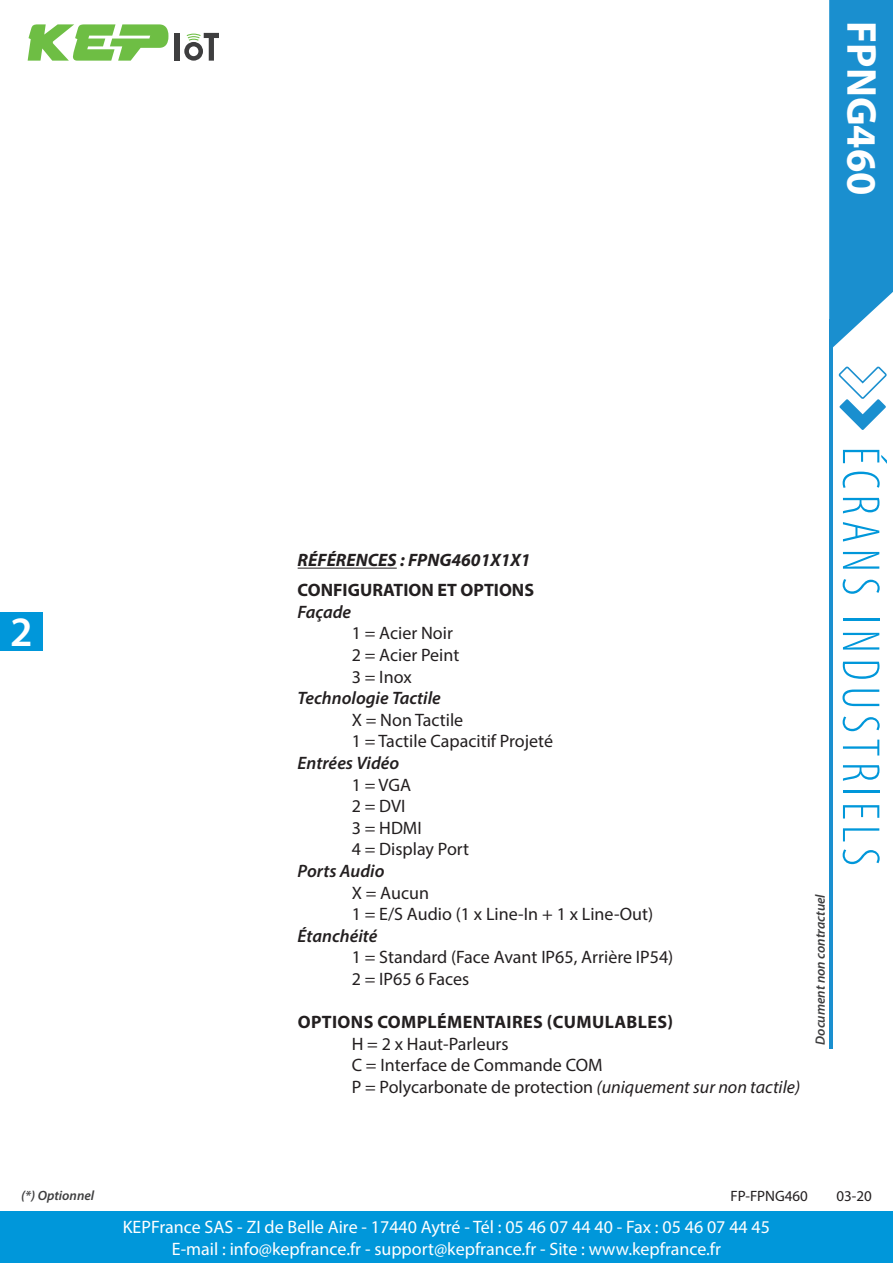
<style>
.page{position:relative;width:893px;height:1263px;background:#fff}
.page>*{position:absolute;margin:0;border:0;box-sizing:border-box;transform-origin:0 0}
.t1{font:300 condensed 54px "Myriad Pro";letter-spacing:.1em;color:#0097da}
.t2{font:700 42px "Myriad Pro";color:#fff}
.t3{font:600 42px "Myriad Pro";color:#fff}
.t4{font:18px/21.6px "Myriad Pro";color:#231f20}
.t5{font:18px/21.6px "Myriad Pro";color:#fff;text-align:center}
.t6{font:italic 600 18px "Myriad Pro";color:#231f20}
.t7{font:700 18px "Myriad Pro";letter-spacing:.02em;color:#231f20}
.t8{font:italic 700 18px "Myriad Pro";color:#231f20}
.t9{font:700 18px "Myriad Pro";color:#231f20}
.t10{font:15px "Myriad Pro";color:#231f20}
.t11{font:italic 600 13.5px "Myriad Pro";color:#3e3e3f}
.s1{font-style:italic}
</style>
<div class="page">
<div style="left:0;top:612px;width:43px;height:39px;background:#0097da"></div>
<div style="left:0;top:1212px;width:893px;height:51px;background:#0097da"></div>
<svg style="left:829px;top:0;width:64px;height:348px;background:#2c98d2"></svg>
<hr style="left:829px;top:319px;width:4px;height:729px;background:#1a8fcf">
<svg style="left:838px;top:366px;width:49px;height:64px"></svg>
<div style="left:175px;top:33px;width:5px;height:28px;background:#3e3e3f"></div>
<svg style="left:184px;top:33px;width:35px;height:28px"></svg>
<svg style="left:28px;top:24px;width:140px;height:37px"></svg>
<hr style="left:298px;top:568px;width:99px;height:1px;background:#231f20">
<h2 class="t2" style="left:889px;top:21px;width:176px;rotate:90deg">FPNG460</h2>
<h2 class="t3" style="left:10px;top:605px;width:24px">2</h2>
<p class="t8" style="left:298px;top:548px;width:234px">RÉFÉRENCES : FPNG4601X1X1</p>
<p class="t9" style="left:298px;top:578px;width:238px">CONFIGURATION ET OPTIONS</p>
<p class="t6" style="left:298px;top:600px;width:55px">Façade</p>
<p class="t4" style="left:352px;top:622px;width:109px">1 = Acier Noir<br>2 = Acier Peint<br>3 = Inox</p>
<p class="t6" style="left:298px;top:687px;width:145px">Technologie Tactile</p>
<p class="t4" style="left:352px;top:709px;width:203px">X = Non Tactile<br>1 = Tactile Capacitif Projeté</p>
<p class="t6" style="left:298px;top:751px;width:103px">Entrées Vidéo</p>
<p class="t4" style="left:352px;top:773px;width:119px">1 = VGA<br>2 = DVI<br>3 = HDMI<br>4 = Display Port</p>
<p class="t6" style="left:298px;top:859px;width:88px">Ports Audio</p>
<p class="t4" style="left:352px;top:881px;width:303px">X = Aucun<br>1 = E/S Audio (1 x Line-In + 1 x Line-Out)</p>
<p class="t6" style="left:298px;top:924px;width:81px">Étanchéité</p>
<p class="t4" style="left:352px;top:946px;width:323px">1 = Standard (Face Avant IP65, Arrière IP54)<br>2 = IP65 6 Faces</p>
<p class="t7" style="left:298px;top:1010px;width:377px">OPTIONS COMPLÉMENTAIRES (CUMULABLES)</p>
<p class="t4" style="left:352px;top:1033px;width:450px">H = 2 x Haut-Parleurs<br>C = Interface de Commande COM<br>P = Polycarbonate de protection <span class="s1">(uniquement sur non tactile)</span></p>
<p class="t11" style="left:812px;top:1045px;width:152px;rotate:-90deg">Document non contractuel</p>
<h1 class="t1" style="left:893px;top:446px;width:421px;rotate:90deg">ÉCRANS INDUSTRIELS</h1>
<p class="t11" style="left:21px;top:1187px;width:75px">(*) Optionnel</p>
<p class="t10" style="left:730px;top:1186px;width:79px">FP-FPNG460</p>
<p class="t10" style="left:836px;top:1186px;width:37px">03-20</p>
<p class="t5" style="left:123px;top:1216px;width:649px">KEPFrance SAS - ZI de Belle Aire - 17440 Aytré - Tél : 05 46 07 44 40 - Fax : 05 46 07 44 45<br>E-mail : info@kepfrance.fr - support@kepfrance.fr - Site : www.kepfrance.fr</p>
</div>
